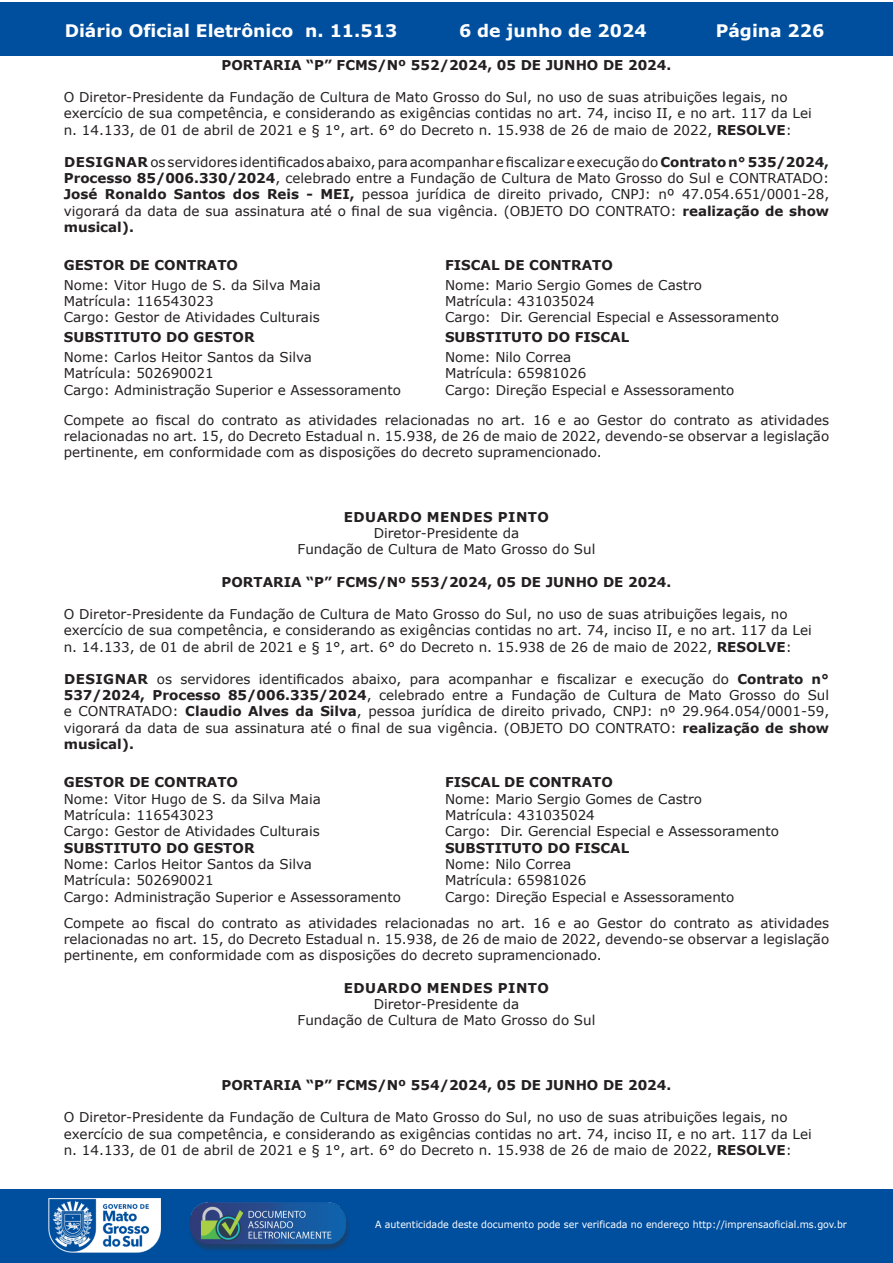
<style>
.page{position:relative;width:893px;height:1263px;background:#fff}
.page>*{position:absolute;margin:0;border:0;box-sizing:border-box;transform-origin:0 0}
.t1{font:700 17.25px "Verdana";color:#fff}
.t2{font:13.5px/16.2px "Verdana";color:#231f20}
.t3{font:700 13.5px "Verdana";color:#231f20}
.t4{font:700 13.5px "Verdana";letter-spacing:.035em;color:#231f20}
.t5{font:9.9px "Verdana";color:#fff;scale:.95 1}
.s1{font-weight:700}
</style>
<div class="page">
<div style="left:0;top:2px;width:893px;height:53px;background:#004f9f"></div>
<div style="left:1px;top:1189px;width:892px;height:74px;background:#004f9f"></div>
<img style="left:49px;top:1198px;width:111px;height:54px">
<img style="left:185px;top:1201px;width:168px;height:54px">
<p class="t1" style="left:65px;top:18px;width:334px">Diário Oficial Eletrônico n. 11.513</p>
<p class="t1" style="left:459px;top:18px;width:189px">6 de junho de 2024</p>
<p class="t1" style="left:716px;top:18px;width:110px">Página 226</p>
<p class="t3" style="left:222px;top:55px;width:451px">PORTARIA “P” FCMS/Nº 552/2024, 05 DE JUNHO DE 2024.</p>
<p class="t2" style="left:64px;top:89px;width:749px">O Diretor-Presidente da Fundação de Cultura de Mato Grosso do Sul, no uso de suas atribuições legais, no exercício de sua competência, e considerando as exigências contidas no art. 74, inciso II, e no art. 117 da Lei n. 14.133, de 01 de abril de 2021 e § 1°, art. 6° do Decreto n. 15.938 de 26 de maio de 2022, <span class="s1">RESOLVE</span>:</p>
<p class="t2" style="left:64px;top:154px;width:767px;text-align:justify"><span class="s1">DESIGNAR</span> os servidores identificados abaixo, para acompanhar e fiscalizar e execução do <span class="s1">Contrato n° 535/2024, Processo 85/006.330/2024</span>, celebrado entre a Fundação de Cultura de Mato Grosso do Sul e CONTRATADO:<br><span class="s1">José Ronaldo Santos dos Reis - MEI,</span> pessoa jurídica de direito privado, CNPJ: nº 47.054.651/0001-28, vigorará da data de sua assinatura até o final de sua vigência. (OBJETO DO CONTRATO: <span class="s1">realização de show musical).</span></p>
<p class="t3" style="left:64px;top:256px;width:176px">GESTOR DE CONTRATO</p>
<p class="t3" style="left:445px;top:256px;width:169px">FISCAL DE CONTRATO</p>
<p class="t2" style="left:64px;top:277px;width:259px">Nome: Vitor Hugo de S. da Silva Maia<br>Matrícula: 116543023<br>Cargo: Gestor de Atividades Culturais</p>
<p class="t2" style="left:445px;top:277px;width:335px">Nome: Mario Sergio Gomes de Castro<br>Matrícula: 431035024<br>Cargo: Dir. Gerencial Especial e Assessoramento</p>
<p class="t3" style="left:64px;top:328px;width:192px">SUBSTITUTO DO GESTOR</p>
<p class="t3" style="left:445px;top:328px;width:186px">SUBSTITUTO DO FISCAL</p>
<p class="t2" style="left:64px;top:349px;width:339px">Nome: Carlos Heitor Santos da Silva<br>Matrícula: 502690021<br>Cargo: Administração Superior e Assessoramento</p>
<p class="t2" style="left:445px;top:349px;width:291px">Nome: Nilo Correa<br>Matrícula: 65981026<br>Cargo: Direção Especial e Assessoramento</p>
<p class="t2" style="left:64px;top:412px;width:767px;text-align:justify">Compete ao fiscal do contrato as atividades relacionadas no art. 16 e ao Gestor do contrato as atividades relacionadas no art. 15, do Decreto Estadual n. 15.938, de 26 de maio de 2022, devendo-se observar a legislação pertinente, em conformidade com as disposições do decreto supramencionado.</p>
<p class="t4" style="left:344px;top:507px;width:207px">EDUARDO MENDES PINTO</p>
<p class="t2" style="left:298px;top:525px;width:299px;text-align:center">Diretor-Presidente da<br>Fundação de Cultura de Mato Grosso do Sul</p>
<p class="t3" style="left:222px;top:572px;width:451px">PORTARIA “P” FCMS/Nº 553/2024, 05 DE JUNHO DE 2024.</p>
<p class="t2" style="left:64px;top:606px;width:749px">O Diretor-Presidente da Fundação de Cultura de Mato Grosso do Sul, no uso de suas atribuições legais, no exercício de sua competência, e considerando as exigências contidas no art. 74, inciso II, e no art. 117 da Lei n. 14.133, de 01 de abril de 2021 e § 1°, art. 6° do Decreto n. 15.938 de 26 de maio de 2022, <span class="s1">RESOLVE</span>:</p>
<p class="t2" style="left:64px;top:671px;width:767px;text-align:justify"><span class="s1">DESIGNAR</span> os servidores identificados abaixo, para acompanhar e fiscalizar e execução do <span class="s1">Contrato n° 537/2024, Processo 85/006.335/2024</span>, celebrado entre a Fundação de Cultura de Mato Grosso do Sul e CONTRATADO: <span class="s1">Claudio Alves da Silva</span>, pessoa jurídica de direito privado, CNPJ: nº 29.964.054/0001-59, vigorará da data de sua assinatura até o final de sua vigência. (OBJETO DO CONTRATO: <span class="s1">realização de show musical).</span></p>
<p class="t3" style="left:64px;top:773px;width:176px">GESTOR DE CONTRATO</p>
<p class="t3" style="left:445px;top:773px;width:169px">FISCAL DE CONTRATO</p>
<p class="t2" style="left:64px;top:791px;width:259px">Nome: Vitor Hugo de S. da Silva Maia<br>Matrícula: 116543023<br>Cargo: Gestor de Atividades Culturais</p>
<p class="t2" style="left:445px;top:791px;width:335px">Nome: Mario Sergio Gomes de Castro<br>Matrícula: 431035024<br>Cargo: Dir. Gerencial Especial e Assessoramento</p>
<p class="t3" style="left:64px;top:838px;width:192px">SUBSTITUTO DO GESTOR</p>
<p class="t3" style="left:445px;top:838px;width:186px">SUBSTITUTO DO FISCAL</p>
<p class="t2" style="left:64px;top:856px;width:339px">Nome: Carlos Heitor Santos da Silva<br>Matrícula: 502690021<br>Cargo: Administração Superior e Assessoramento</p>
<p class="t2" style="left:445px;top:856px;width:291px">Nome: Nilo Correa<br>Matrícula: 65981026<br>Cargo: Direção Especial e Assessoramento</p>
<p class="t2" style="left:64px;top:915px;width:767px;text-align:justify">Compete ao fiscal do contrato as atividades relacionadas no art. 16 e ao Gestor do contrato as atividades relacionadas no art. 15, do Decreto Estadual n. 15.938, de 26 de maio de 2022, devendo-se observar a legislação pertinente, em conformidade com as disposições do decreto supramencionado.</p>
<p class="t4" style="left:344px;top:978px;width:207px">EDUARDO MENDES PINTO</p>
<p class="t2" style="left:298px;top:996px;width:299px;text-align:center">Diretor-Presidente da<br>Fundação de Cultura de Mato Grosso do Sul</p>
<p class="t3" style="left:222px;top:1075px;width:451px">PORTARIA “P” FCMS/Nº 554/2024, 05 DE JUNHO DE 2024.</p>
<p class="t2" style="left:64px;top:1109px;width:749px">O Diretor-Presidente da Fundação de Cultura de Mato Grosso do Sul, no uso de suas atribuições legais, no exercício de sua competência, e considerando as exigências contidas no art. 74, inciso II, e no art. 117 da Lei n. 14.133, de 01 de abril de 2021 e § 1°, art. 6° do Decreto n. 15.938 de 26 de maio de 2022, <span class="s1">RESOLVE</span>:</p>
<p class="t5" style="left:375px;top:1218px;width:498px">A autenticidade deste documento pode ser verificada no endereço http://imprensaoficial.ms.gov.br</p>
</div>
